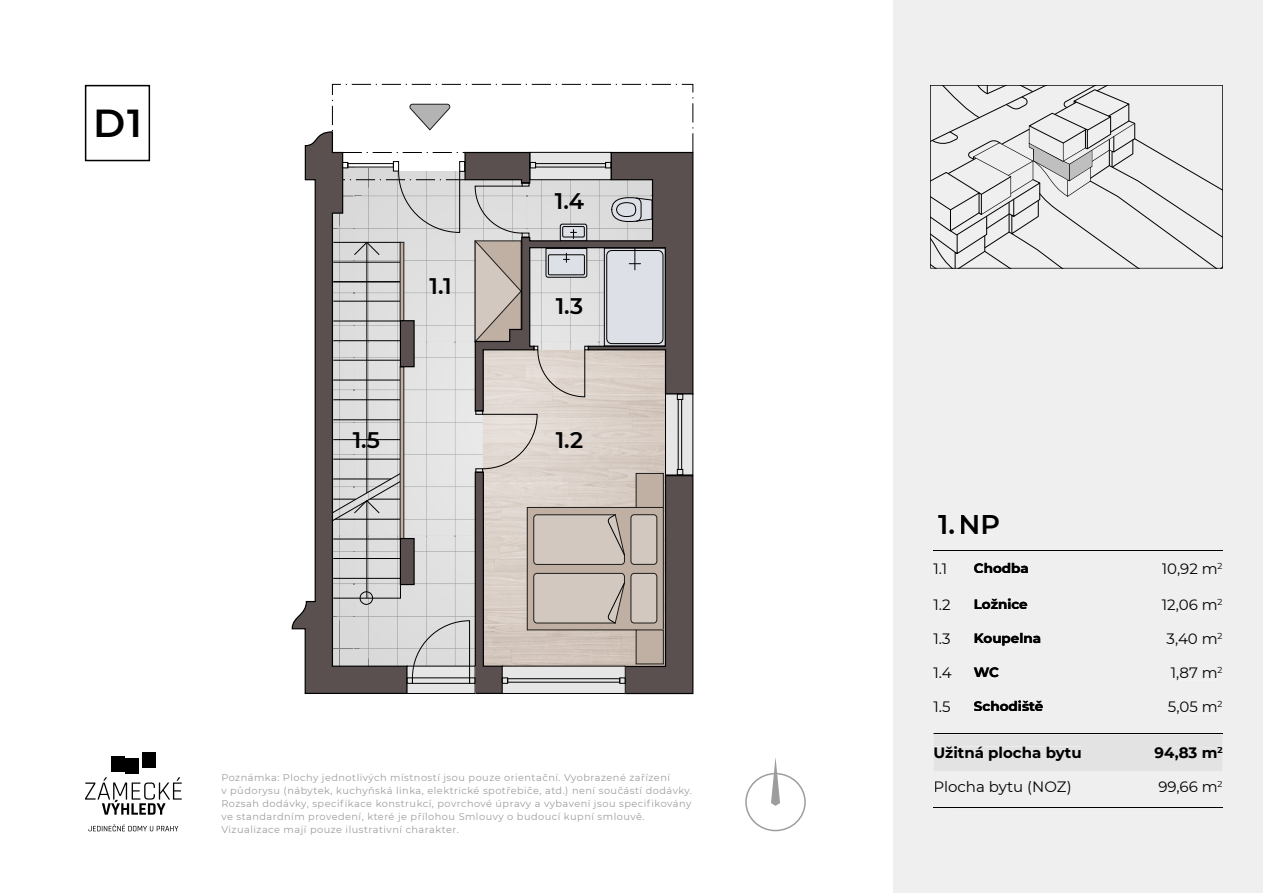
<style>
.page{position:relative;width:1263px;height:893px;background:#fff}
.page>*{position:absolute;margin:0;border:0;box-sizing:border-box;transform-origin:0 0}
.t1{font:600 39px "Montserrat";color:#000}
.t2{font:600 27px "Montserrat";color:#000}
.t3{font:600 22.5px "Montserrat";color:#000}
.t4{font:15px "Montserrat";color:#000}
.t5{font:700 15px "Montserrat";color:#000}
.t6{font:700 13.5px "Montserrat";color:#000}
.t7{font:9.75px/12.9px "Montserrat";letter-spacing:.05em;color:#9d9d9c}
</style>
<div class="page">
<div style="left:85px;top:85px;width:65px;height:76px;border:2px solid #000"></div>
<div style="left:745px;top:773px;width:61px;height:58px;border:2px solid #9d9d9c;border-radius:50%"></div>
<svg style="left:771px;top:757px;width:9px;height:49px"></svg>
<div style="left:111px;top:757px;width:14px;height:15px;background:#000"></div>
<div style="left:126px;top:758px;width:13px;height:16px;background:#000"></div>
<div style="left:142px;top:752px;width:13px;height:16px;background:#000"></div>
<svg style="left:85px;top:777px;width:97px;height:38px"></svg>
<svg style="left:88px;top:824px;width:90px;height:7px"></svg>
<div style="left:893px;top:0;width:370px;height:893px;background:#efefef"></div>
<div style="left:953px;top:814px;width:249px;height:17px;background:#efefef"></div>
<div style="left:938px;top:515px;width:16px;height:19px;background:#efefef"></div>
<div style="left:961px;top:515px;width:38px;height:19px;background:#efefef"></div>
<hr style="left:933px;top:550px;width:289px;height:1px;background:#000">
<div style="left:935px;top:781px;width:135px;height:14px;background:#efefef"></div>
<div style="left:1159px;top:782px;width:57px;height:13px;background:#efefef"></div>
<svg style="left:1218px;top:781px;width:4px;height:6px"></svg>
<div style="left:933px;top:563px;width:12px;height:11px;background:#efefef"></div>
<div style="left:974px;top:562px;width:54px;height:11px;background:#efefef"></div>
<div style="left:1162px;top:563px;width:54px;height:13px;background:#efefef"></div>
<svg style="left:1218px;top:563px;width:4px;height:6px"></svg>
<div style="left:933px;top:599px;width:17px;height:11px;background:#efefef"></div>
<div style="left:975px;top:598px;width:52px;height:11px;background:#efefef"></div>
<div style="left:1162px;top:599px;width:54px;height:13px;background:#efefef"></div>
<svg style="left:1218px;top:599px;width:4px;height:6px"></svg>
<div style="left:933px;top:633px;width:17px;height:11px;background:#efefef"></div>
<div style="left:975px;top:632px;width:65px;height:13px;background:#efefef"></div>
<div style="left:1167px;top:633px;width:49px;height:13px;background:#efefef"></div>
<svg style="left:1218px;top:633px;width:4px;height:6px"></svg>
<div style="left:933px;top:667px;width:18px;height:11px;background:#efefef"></div>
<div style="left:974px;top:667px;width:25px;height:10px;background:#efefef"></div>
<div style="left:1171px;top:667px;width:45px;height:13px;background:#efefef"></div>
<svg style="left:1218px;top:667px;width:4px;height:6px"></svg>
<div style="left:933px;top:702px;width:17px;height:10px;background:#efefef"></div>
<div style="left:974px;top:700px;width:69px;height:11px;background:#efefef"></div>
<div style="left:1168px;top:701px;width:48px;height:13px;background:#efefef"></div>
<svg style="left:1218px;top:701px;width:4px;height:6px"></svg>
<div style="left:933px;top:733px;width:289px;height:38px;background:#e3e3e3"></div>
<hr style="left:934px;top:734px;width:288px;height:1px;background:#000">
<hr style="left:933px;top:807px;width:289px;height:1px;background:#000">
<svg style="left:930px;top:85px;width:292px;height:183px"></svg>
<svg style="left:291px;top:131px;width:41px;height:563px"></svg>
<svg style="left:332px;top:84px;width:362px;height:611px;background:#c3bfbd"></svg>
<div style="left:400px;top:321px;width:14px;height:46px;background:#59504f"></div>
<div style="left:400px;top:320px;width:15px;height:47px;border:1px solid #000"></div>
<div style="left:400px;top:539px;width:14px;height:45px;background:#59504f"></div>
<div style="left:400px;top:538px;width:15px;height:47px;border:1px solid #000"></div>
<h1 class="t1" style="left:93px;top:96px;width:50px">D1</h1>
<h3 class="t3" style="left:429px;top:270px;width:24px">1.1</h3>
<h3 class="t3" style="left:353px;top:424px;width:29px">1.5</h3>
<h3 class="t3" style="left:555px;top:185px;width:31px">1.4</h3>
<h3 class="t3" style="left:556px;top:290px;width:29px">1.3</h3>
<h3 class="t3" style="left:556px;top:424px;width:29px">1.2</h3>
<p class="t7" style="left:221px;top:771px;width:472px">Poznámka: Plochy jednotlivých místností jsou pouze orientační. Vyobrazené zařízení<br>v půdorysu (nábytek, kuchyňská linka, elektrické spotřebiče, atd.) není součástí dodávky.<br>Rozsah dodávky, specifikace konstrukcí, povrchové úpravy a vybavení jsou specifikovány ve standardním provedení, které je přílohou Smlouvy o budoucí kupní smlouvě.<br>Vizualizace mají pouze ilustrativní charakter.</p>
<h2 class="t2" style="left:938px;top:505px;width:63px">1.NP</h2>
<h3 class="t4" style="left:933px;top:558px;width:15px">1.1</h3>
<h3 class="t6" style="left:974px;top:558px;width:57px">Chodba</h3>
<h3 class="t4" style="left:1162px;top:558px;width:62px">10,92 m<sup>2</sup></h3>
<h3 class="t4" style="left:933px;top:594px;width:19px">1.2</h3>
<h3 class="t6" style="left:974px;top:594px;width:55px">Ložnice</h3>
<h3 class="t4" style="left:1162px;top:594px;width:62px">12,06 m<sup>2</sup></h3>
<h3 class="t4" style="left:933px;top:628px;width:19px">1.3</h3>
<h3 class="t6" style="left:974px;top:628px;width:69px">Koupelna</h3>
<h3 class="t4" style="left:1166px;top:628px;width:58px">3,40 m<sup>2</sup></h3>
<h3 class="t4" style="left:933px;top:662px;width:20px">1.4</h3>
<h3 class="t6" style="left:974px;top:662px;width:27px">WC</h3>
<h3 class="t4" style="left:1171px;top:662px;width:53px">1,87 m<sup>2</sup></h3>
<h3 class="t4" style="left:933px;top:696px;width:19px">1.5</h3>
<h3 class="t6" style="left:974px;top:696px;width:71px">Schodiště</h3>
<h3 class="t4" style="left:1168px;top:696px;width:56px">5,05 m<sup>2</sup></h3>
<h3 class="t5" style="left:933px;top:742px;width:150px">Užitná plocha bytu</h3>
<h3 class="t5" style="left:1154px;top:742px;width:70px">94,83 m<sup>2</sup></h3>
<h3 class="t4" style="left:933px;top:777px;width:140px">Plocha bytu (NOZ)</h3>
<h3 class="t4" style="left:1158px;top:777px;width:66px">99,66 m<sup>2</sup></h3>
</div>
